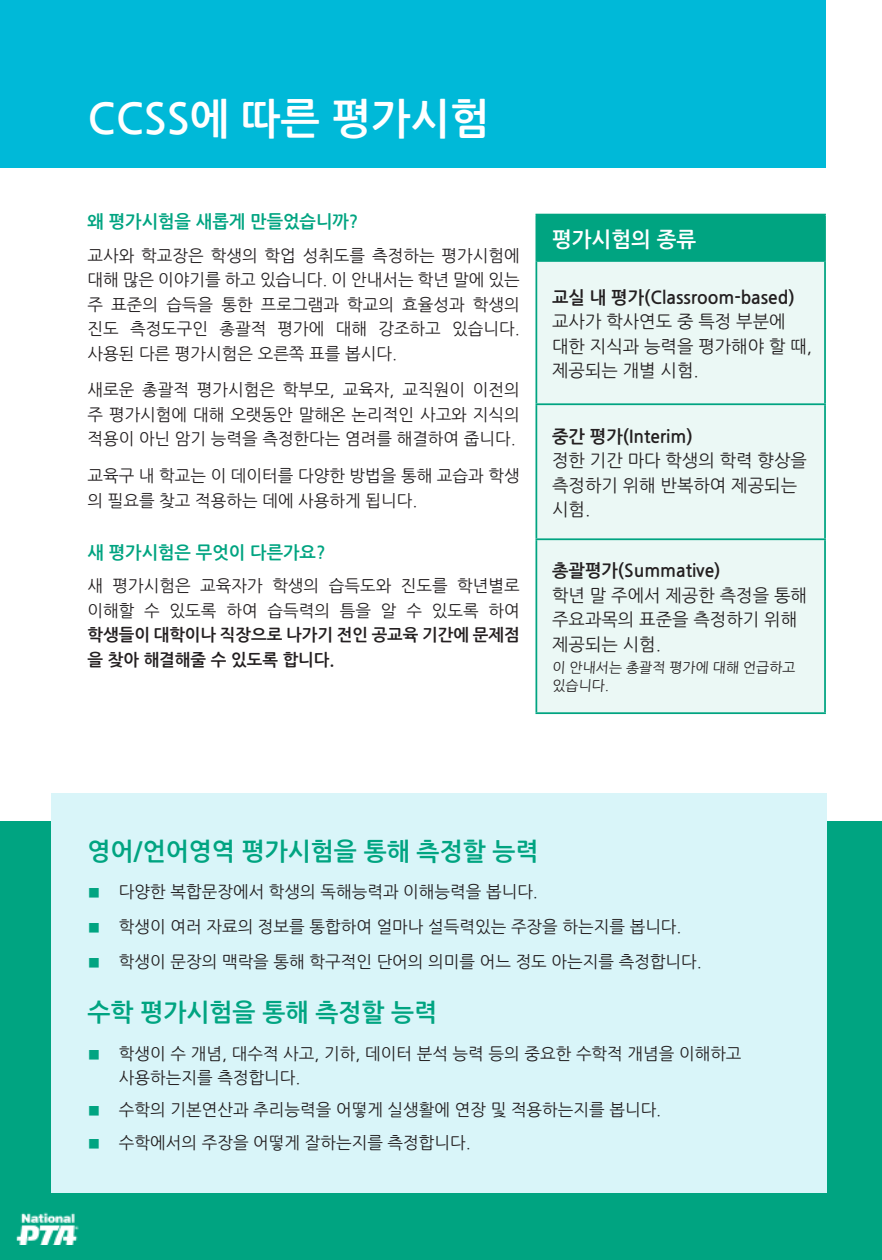
<style>
.page{position:relative;width:882px;height:1260px;background:#fff}
.page>*{position:absolute;margin:0;border:0;box-sizing:border-box;transform-origin:0 0}
.t1{font:42px "Nanum Gothic OTF Bold";color:#fff}
.t2{font:24.5px "Nanum Gothic OTF Bold";color:#00a481}
.t3{font:21px "Nanum Gothic OTF Bold";color:#fff}
.t4{font:17.5px/24.5px "Nanum Gothic OTF";color:#231f20}
.t5{font:17.5px "Nanum Gothic OTF Bold";color:#00a481}
.t6{font:17.5px "Nanum Gothic OTF Bold";color:#231f20}
.t7{font:16.62px/24.5px "Nanum Gothic OTF";color:#231f20;text-align:justify}
.t8{font:14px/17.5px "Nanum Gothic OTF";color:#231f20}
.s1{font-family:"Nanum Gothic OTF Bold"}
.s2{font-size:14px;color:#00a481}
</style>
<div class="page">
<div style="left:0;top:821px;width:882px;height:439px;background:#00a481"></div>
<div style="left:0;top:0;width:826px;height:168px;background:#00b9d8"></div>
<img style="left:16px;top:1212px;width:63px;height:33px">
<div style="left:52px;top:793px;width:775px;height:400px;background:#d9f5f9"></div>
<div style="left:536px;top:215px;width:289px;height:46px;background:#00a481"></div>
<div style="left:537px;top:262px;width:287px;height:450px;background:#ebf8f5"></div>
<hr style="left:824px;top:215px;width:2px;height:45px;background:#00a481">
<hr style="left:536px;top:214px;width:290px;height:1px;background:#00a481">
<hr style="left:536px;top:262px;width:1px;height:141px;background:#00a481">
<hr style="left:824px;top:262px;width:2px;height:141px;background:#00a481">
<hr style="left:536px;top:260px;width:290px;height:2px;background:#00a481">
<hr style="left:536px;top:405px;width:1px;height:133px;background:#00a481">
<hr style="left:824px;top:405px;width:2px;height:133px;background:#00a481">
<hr style="left:536px;top:403px;width:290px;height:2px;background:#00a481">
<hr style="left:536px;top:540px;width:1px;height:172px;background:#00a481">
<hr style="left:824px;top:540px;width:2px;height:172px;background:#00a481">
<hr style="left:536px;top:538px;width:290px;height:2px;background:#00a481">
<hr style="left:536px;top:712px;width:290px;height:2px;background:#00a481">
<p class="t1" style="left:87px;top:90px;width:404px">CCSS에 따른 평가시험</p>
<p class="t5" style="left:87px;top:210px;width:272px">왜 평가시험을 새롭게 만들었습니까?</p>
<p class="t7" style="left:87px;top:243px;width:434px">교사와 학교장은 학생의 학업 성취도를 측정하는 평가시험에 대해 많은 이야기를 하고 있습니다. 이 안내서는 학년 말에 있는 주 표준의 습득을 통한 프로그램과 학교의 효율성과 학생의 진도 측정도구인 총괄적 평가에 대해 강조하고 있습니다. 사용된 다른 평가시험은 오른쪽 표를 봅시다.</p>
<p class="t7" style="left:87px;top:377px;width:434px">새로운 총괄적 평가시험은 학부모, 교육자, 교직원이 이전의 주 평가시험에 대해 오랫동안 말해온 논리적인 사고와 지식의 적용이 아닌 암기 능력을 측정한다는 염려를 해결하여 줍니다.</p>
<p class="t7" style="left:87px;top:463px;width:434px">교육구 내 학교는 이 데이터를 다양한 방법을 통해 교습과 학생 의 필요를 찾고 적용하는 데에 사용하게 됩니다.</p>
<p class="t5" style="left:87px;top:541px;width:240px">새 평가시험은 무엇이 다른가요?</p>
<p class="t7" style="left:87px;top:573px;width:434px">새 평가시험은 교육자가 학생의 습득도와 진도를 학년별로 이해할 수 있도록 하여 습득력의 틈을 알 수 있도록 하여 <span class="s1">학생들이 대학이나 직장으로 나가기 전인 공교육 기간에 문제점 을 찾아 해결해줄 수 있도록 합니다.</span></p>
<p class="t3" style="left:552px;top:225px;width:146px">평가시험의 종류</p>
<p class="t4" style="left:552px;top:284px;width:262px"><span class="s1">교실 내 평가(Classroom-based) </span>교사가 학사연도 중 특정 부분에 대한 지식과 능력을 평가해야 할 때, 제공되는 개별 시험.</p>
<p class="t6" style="left:552px;top:424px;width:142px">중간 평가(Interim)</p>
<p class="t4" style="left:552px;top:448px;width:256px">정한 기간 마다 학생의 학력 향상을 측정하기 위해 반복하여 제공되는 시험.</p>
<p class="t6" style="left:552px;top:559px;width:170px">총괄평가(Summative)</p>
<p class="t4" style="left:552px;top:582px;width:256px">학년 말 주에서 제공한 측정을 통해 주요과목의 표준을 측정하기 위해 제공되는 시험.</p>
<p class="t8" style="left:552px;top:659px;width:246px">이 안내서는 총괄적 평가에 대해 언급하고 있습니다.</p>
<p class="t2" style="left:87px;top:834px;width:453px">영어/언어영역 평가시험을 통해 측정할 능력</p>
<p class="t7" style="left:87px;top:879px;width:452px"><span class="s2">■</span> 다양한 복합문장에서 학생의 독해능력과 이해능력을 봅니다.</p>
<p class="t7" style="left:87px;top:914px;width:596px"><span class="s2">■</span> 학생이 여러 자료의 정보를 통합하여 얼마나 설득력있는 주장을 하는지를 봅니다.</p>
<p class="t7" style="left:87px;top:949px;width:616px"><span class="s2">■</span> 학생이 문장의 맥락을 통해 학구적인 단어의 의미를 어느 정도 아는지를 측정합니다.</p>
<p class="t2" style="left:87px;top:995px;width:351px">수학 평가시험을 통해 측정할 능력</p>
<p class="t7" style="left:119px;top:1041px;width:624px;line-height:23.6px;text-indent:-32px"><span class="s2">■</span> 학생이 수 개념, 대수적 사고, 기하, 데이터 분석 능력 등의 중요한 수학적 개념을 이해하고 사용하는지를 측정합니다.</p>
<p class="t7" style="left:87px;top:1097px;width:575px"><span class="s2">■</span> 수학의 기본연산과 추리능력을 어떻게 실생활에 연장 및 적용하는지를 봅니다.</p>
<p class="t7" style="left:87px;top:1130px;width:385px"><span class="s2">■</span> 수학에서의 주장을 어떻게 잘하는지를 측정합니다.</p>
</div>
